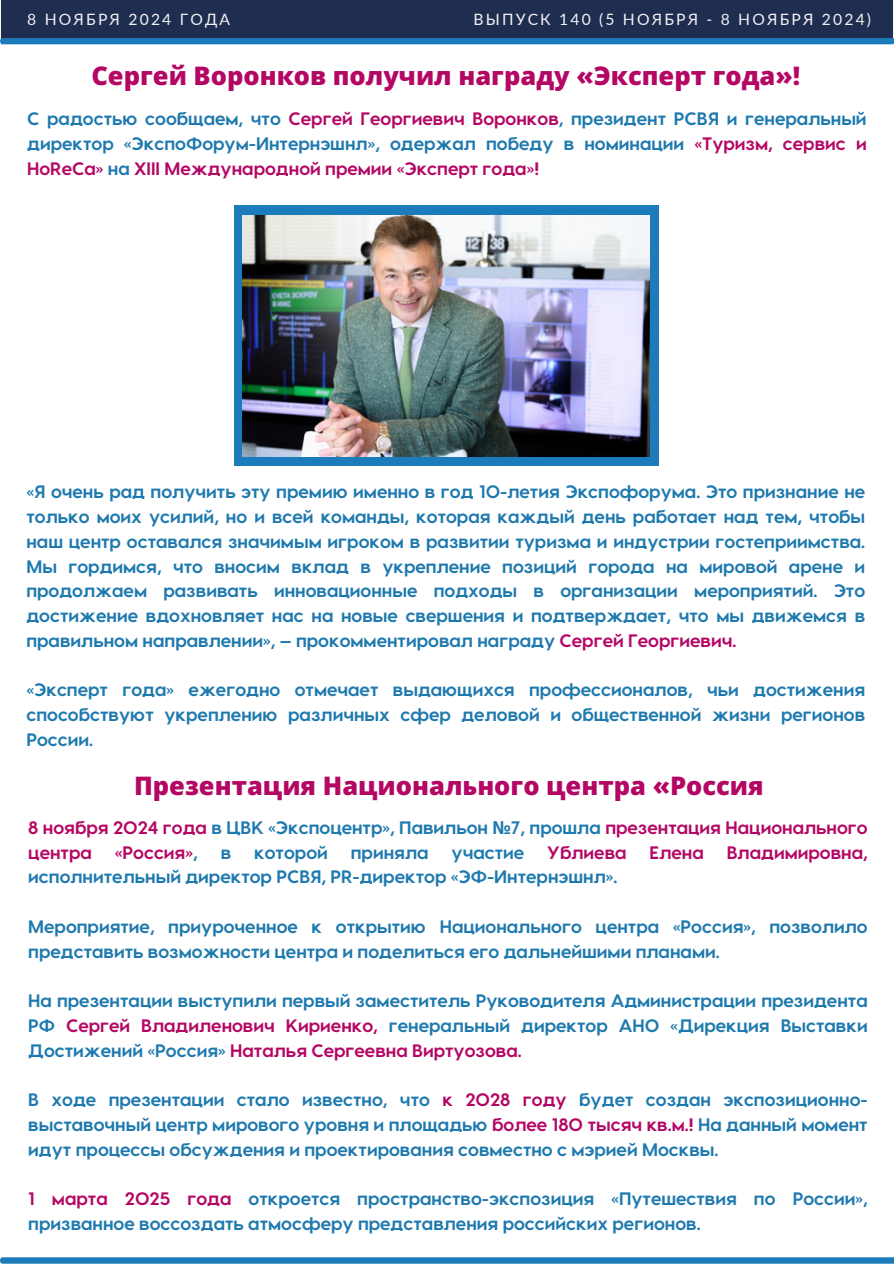
<style>
.page{position:relative;width:894px;height:1264px;background:#fff}
.page>*{position:absolute;margin:0;border:0;box-sizing:border-box;transform-origin:0 0}
.t1{font:800 25.5px "Open Sans";color:#b40764}
.t2{font:700 18px/24.8px "Visby CF";color:#1e79ae;text-align:justify}
.t3{font:700 18px/24.8px "Visby CF";color:#b40764}
.t4{font:15.6px "Lato";letter-spacing:.14em;color:#f2f2f2}
.s1{color:#b40764}
.s2{color:#1e79ae}
.s3{font-family:"Noto Sans";color:#1e79ae}
</style>
<div class="page">
<div style="left:0;top:0;width:893px;height:45px;background:#1e2d50"></div>
<img style="left:0;top:1257px;width:893px;height:6px">
<img style="left:0;top:38px;width:893px;height:6px">
<div style="left:233px;top:205px;width:424px;height:260px;background:#1b7bbb"></div>
<img style="left:242px;top:215px;width:407px;height:241px">
<p class="t4" style="left:27px;top:10px;width:204px">8 НОЯБРЯ 2024 ГОДА</p>
<h1 class="t4" style="left:473px;top:10px;width:399px">ВЫПУСК 140 (5 НОЯБРЯ - 8 НОЯБРЯ 2024)</h1>
<p class="t1" style="left:91px;top:58px;width:710px">Сергей Воронков получил награду «Эксперт года»!</p>
<h2 class="t2" style="left:27px;top:105px;width:840px">С радостью сообщаем, что <span class="s1">Сергей Георгиевич Воронков</span>, президент РСВЯ и генеральный директор «ЭкспоФорум-Интернэшнл», одержал победу в номинации <span class="s1">«Туризм, сервис и HoReCa»</span> на <span class="s1">XIII Международной премии «Эксперт года»!</span></h2>
<h2 class="t2" style="left:26px;top:478px;width:840px">«Я очень рад получить эту премию именно в год 10-летия Экспофорума. Это признание не только моих усилий, но и всей команды, которая каждый день работает над тем, чтобы наш центр оставался значимым игроком в развитии туризма и индустрии гостеприимства.<br>Мы гордимся, что вносим вклад в укрепление позиций города на мировой арене и продолжаем развивать инновационные подходы в организации мероприятий. Это достижение вдохновляет нас на новые свершения и подтверждает, что мы движемся в правильном направлении», — прокомментировал награду <span class="s1">Сергей Георгиевич.</span></h2>
<h1 class="t2" style="left:26px;top:676px;width:840px">«Эксперт года» ежегодно отмечает выдающихся профессионалов, чьи достижения способствуют укреплению различных сфер деловой и общественной жизни регионов России.</h1>
<h2 class="t1" style="left:134px;top:768px;width:631px">Презентация Национального центра «Россия</h2>
<h2 class="t3" style="left:28px;top:814px;width:840px">8 ноября 2024 года <span class="s2">в ЦВК «Экспоцентр», Павильон</span> <span class="s3">№</span><span class="s2">7, прошла</span> презентация Национального центра</h2>
<h2 class="t3" style="left:115px;top:838px;width:84px">«Россия»<span class="s2">,</span></h2>
<h2 class="t2" style="left:221px;top:838px;width:12px">в</h2>
<h2 class="t2" style="left:254px;top:838px;width:75px">которой</h2>
<h2 class="t2" style="left:351px;top:838px;width:79px">приняла</h2>
<h2 class="t2" style="left:451px;top:838px;width:74px">участие</h2>
<h2 class="t3" style="left:547px;top:838px;width:81px">Ублиева</h2>
<h2 class="t3" style="left:649px;top:838px;width:56px">Елена</h2>
<h2 class="t3" style="left:726px;top:838px;width:142px">Владимировна,</h2>
<h2 class="t2" style="left:28px;top:863px;width:590px">исполнительный директор РСВЯ, PR-директор «ЭФ-Интернэшнл».</h2>
<h2 class="t2" style="left:28px;top:913px;width:840px">Мероприятие, приуроченное к открытию Национального центра «Россия», позволило представить возможности центра и поделиться его дальнейшими планами.</h2>
<h2 class="t2" style="left:28px;top:987px;width:840px">На презентации выступили первый заместитель Руководителя Администрации президента РФ <span class="s1">Сергей Владиленович Кириенко,</span> генеральный директор АНО «Дирекция Выставки Достижений «Россия» <span class="s1">Наталья Сергеевна Виртуозова.</span></h2>
<h2 class="t2" style="left:28px;top:1086px;width:840px">В ходе презентации стало известно, что <span class="s1">к 2028 году</span> будет создан экспозиционно&shy;выставочный центр мирового уровня и площадью <span class="s1">более 180 тысяч кв.м.!</span> На данный момент идут процессы обсуждения и проектирования совместно с мэрией Москвы.</h2>
<p class="t2" style="left:28px;top:1185px;width:840px"><span class="s1">1 марта 2025 года</span> откроется пространство-экспозиция «Путешествия по России», призванное воссоздать атмосферу представления российских регионов.</p>
</div>
